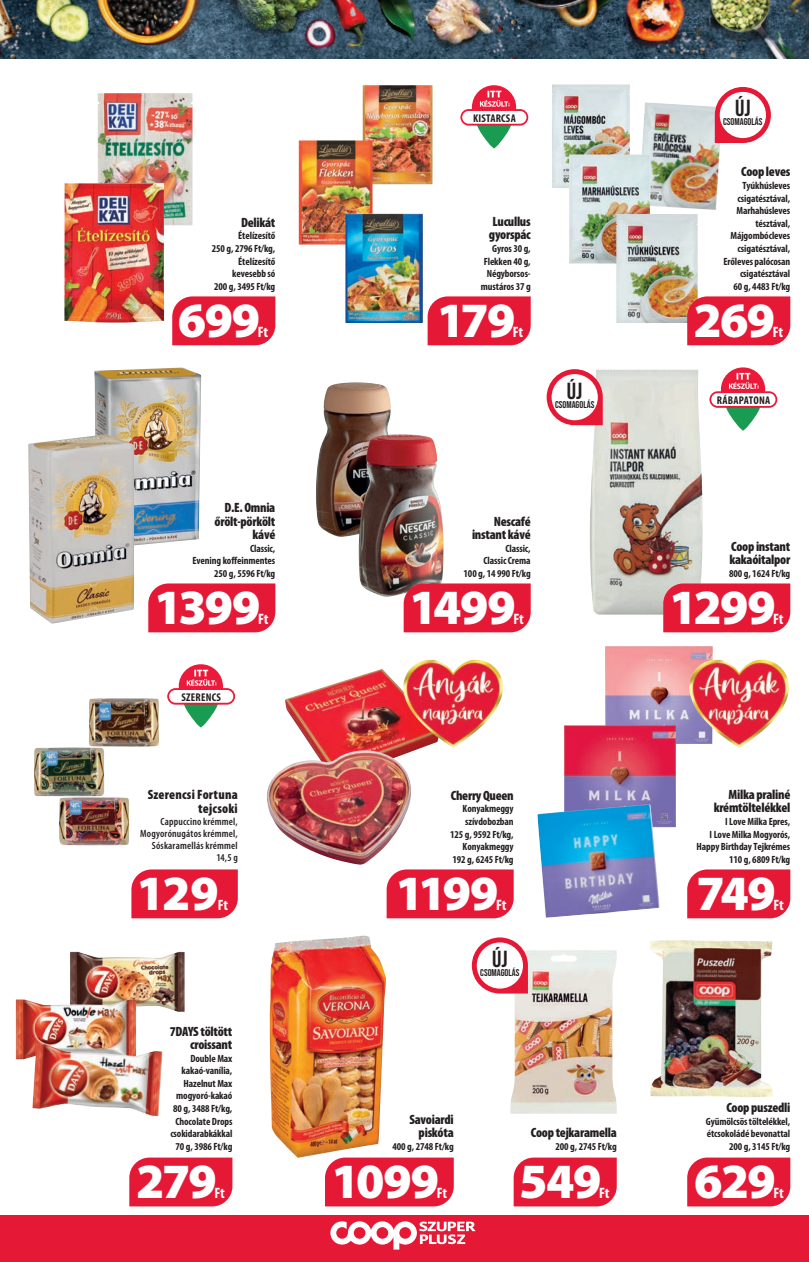
<style>
.page{position:relative;width:809px;height:1262px;background:#fff}
.page>*{position:absolute;margin:0;border:0;box-sizing:border-box;transform-origin:0 0}
.t1{font:900 49.5px "Myriad Pro";letter-spacing:-.035em;color:#fff}
.t2{font:23.25px "Bebas Neue";color:#231f20}
.t3{font:700 condensed 15.15px "Myriad Pro";letter-spacing:-.02em;color:#fff}
.t4{font:700 condensed 15px "Myriad Pro";color:#fff}
.t5{font:900 condensed 13.5px/13.5px "Myriad Pro";letter-spacing:-.02em;color:#231f20;text-align:right}
.t6{font:900 condensed 13.5px/13.5px "Myriad Pro";letter-spacing:.015em;color:#231f20;text-align:right}
.t7{font:700 condensed 11.25px "Myriad Pro";letter-spacing:.02em;color:#231f20}
.t8{font:700 condensed 10.5px/12.6px "Myriad Pro";letter-spacing:-.01em;color:#231f20;text-align:right}
.t9{font:600 condensed 10.5px/12px "Myriad Pro";letter-spacing:.02em;color:#231f20;text-align:right}
.t10{font:9.75px "Bebas Neue";color:#231f20}
</style>
<div class="page">
<img style="left:0;top:0;width:808px;height:58px">
<div style="left:0;top:1215px;width:808px;height:47px;background:#e51836"></div>
<svg style="left:330px;top:1221px;width:145px;height:28px"></svg>
<img style="left:552px;top:84px;width:77px;height:104px">
<img style="left:638px;top:102px;width:83px;height:108px">
<img style="left:569px;top:155px;width:80px;height:108px">
<img style="left:616px;top:214px;width:81px;height:109px">
<img style="left:98px;top:93px;width:94px;height:132px">
<img style="left:64px;top:183px;width:100px;height:140px">
<img style="left:362px;top:85px;width:70px;height:99px">
<img style="left:298px;top:140px;width:74px;height:105px">
<img style="left:345px;top:214px;width:77px;height:109px">
<img style="left:94px;top:367px;width:107px;height:179px">
<img style="left:28px;top:434px;width:106px;height:190px">
<img style="left:589px;top:369px;width:113px;height:246px">
<img style="left:316px;top:382px;width:75px;height:155px">
<img style="left:358px;top:434px;width:85px;height:163px">
<img style="left:285px;top:669px;width:133px;height:83px">
<img style="left:267px;top:750px;width:144px;height:114px">
<img style="left:269px;top:936px;width:117px;height:222px">
<img style="left:650px;top:940px;width:122px;height:157px">
<img style="left:510px;top:950px;width:107px;height:164px">
<img style="left:70px;top:952px;width:114px;height:60px">
<img style="left:16px;top:999px;width:120px;height:60px">
<img style="left:32px;top:1044px;width:130px;height:72px">
<svg style="left:714px;top:87px;width:56px;height:56px"></svg>
<div style="left:719px;top:92px;width:46px;height:46px;background:#fff;border-radius:50%"></div>
<svg style="left:546px;top:369px;width:56px;height:56px"></svg>
<div style="left:551px;top:374px;width:46px;height:46px;background:#fff;border-radius:50%"></div>
<svg style="left:471px;top:937px;width:56px;height:56px"></svg>
<div style="left:476px;top:942px;width:47px;height:46px;background:#fff;border-radius:50%"></div>
<div style="left:687px;top:296px;width:103px;height:49px;background:#e51836"></div>
<div style="left:172px;top:296px;width:103px;height:49px;background:#e51836"></div>
<div style="left:427px;top:296px;width:103px;height:49px;background:#e51836"></div>
<div style="left:148px;top:583px;width:127px;height:49px;background:#e51836"></div>
<div style="left:403px;top:583px;width:127px;height:49px;background:#e51836"></div>
<div style="left:663px;top:583px;width:127px;height:49px;background:#e51836"></div>
<div style="left:386px;top:869px;width:127px;height:49px;background:#e51836"></div>
<div style="left:687px;top:869px;width:103px;height:49px;background:#e51836"></div>
<div style="left:129px;top:1157px;width:103px;height:49px;background:#e51836"></div>
<div style="left:325px;top:1157px;width:128px;height:49px;background:#e51836"></div>
<div style="left:513px;top:1157px;width:103px;height:49px;background:#e51836"></div>
<div style="left:687px;top:1157px;width:103px;height:49px;background:#e51836"></div>
<img style="left:605px;top:646px;width:107px;height:98px">
<img style="left:564px;top:725px;width:111px;height:102px">
<img style="left:537px;top:804px;width:122px;height:114px">
<svg style="left:471px;top:85px;width:45px;height:44px"></svg>
<svg style="left:460px;top:109px;width:68px;height:17px"></svg>
<svg style="left:472px;top:91px;width:43px;height:58px"></svg>
<div style="left:462px;top:111px;width:64px;height:13px;background:#fff;border-radius:6px"></div>
<svg style="left:720px;top:367px;width:44px;height:45px"></svg>
<svg style="left:709px;top:391px;width:68px;height:17px"></svg>
<svg style="left:721px;top:373px;width:43px;height:58px"></svg>
<div style="left:711px;top:393px;width:64px;height:13px;background:#fff;border-radius:6px"></div>
<svg style="left:179px;top:664px;width:44px;height:44px"></svg>
<svg style="left:167px;top:688px;width:68px;height:17px"></svg>
<svg style="left:180px;top:670px;width:42px;height:57px"></svg>
<div style="left:169px;top:690px;width:64px;height:13px;background:#fff;border-radius:6px"></div>
<img style="left:89px;top:698px;width:70px;height:48px">
<img style="left:34px;top:747px;width:70px;height:49px">
<img style="left:59px;top:797px;width:70px;height:48px">
<div style="left:131px;top:869px;width:107px;height:49px;background:#e51836"></div>
<img style="left:401px;top:659px;width:102px;height:90px">
<img style="left:686px;top:657px;width:103px;height:91px">
<p class="t7" style="left:473px;top:111px;width:44px">KISTARCSA</p>
<h2 class="t2" style="left:734px;top:95px;width:17px">ÚJ</h2>
<p class="t10" style="left:723px;top:116px;width:41px">CSOMAGOLÁS</p>
<p class="t5" style="left:241px;top:215px;width:36px">Delikát</p>
<p class="t8" style="left:212px;top:229px;width:65px">Ételízesítő<br>250 g, 2796 Ft/kg,<br>Ételízesítő kevesebb só<br>200 g, 3495 Ft/kg</p>
<h1 class="t1" style="left:178px;top:292px;width:84px">699</h1>
<h3 class="t3" style="left:258px;top:322px;width:12px">Ft</h3>
<p class="t5" style="left:489px;top:214px;width:43px;text-align:left">Lucullus gyorspác</p>
<p class="t8" style="left:481px;top:242px;width:51px">Gyros 30 g,<br>Flekken 40 g,<br>Négyborsos&shy;mustáros 37 g</p>
<h1 class="t1" style="left:436px;top:292px;width:80px">179</h1>
<h3 class="t3" style="left:513px;top:322px;width:12px">Ft</h3>
<p class="t5" style="left:740px;top:165px;width:51px">Coop leves</p>
<p class="t8" style="left:723px;top:179px;width:68px">Tyúkhúsleves csigatésztával,<br>Marhahúsleves tésztával,<br>Májgombócleves csigatésztával,<br>Erőleves palócosan csigatésztával<br>60 g, 4483 Ft/kg</p>
<h1 class="t1" style="left:693px;top:292px;width:83px">269</h1>
<h3 class="t3" style="left:772px;top:322px;width:12px">Ft</h3>
<h2 class="t2" style="left:566px;top:377px;width:17px">ÚJ</h2>
<p class="t10" style="left:555px;top:399px;width:41px">CSOMAGOLÁS</p>
<p class="t7" style="left:716px;top:393px;width:55px">RÁBAPATONA</p>
<p class="t5" style="left:214px;top:500px;width:62px">D.E. Omnia őrölt-pörkölt kávé</p>
<p class="t8" style="left:192px;top:542px;width:84px">Classic,<br>Evening koffeinmentes<br>250 g, 5596 Ft/kg</p>
<h1 class="t1" style="left:154px;top:579px;width:108px">1399</h1>
<h3 class="t3" style="left:258px;top:609px;width:12px">Ft</h3>
<p class="t5" style="left:472px;top:514px;width:60px">Nescafé instant kávé</p>
<p class="t8" style="left:463px;top:542px;width:69px">Classic,<br>Classic Crema<br>100 g, 14 990 Ft/kg</p>
<h1 class="t1" style="left:409px;top:579px;width:108px">1499</h1>
<h3 class="t3" style="left:513px;top:609px;width:12px">Ft</h3>
<p class="t5" style="left:729px;top:539px;width:62px;text-align:left">Coop instant kakaóitalpor</p>
<p class="t8" style="left:728px;top:567px;width:63px">800 g, 1624 Ft/kg</p>
<h1 class="t1" style="left:668px;top:579px;width:108px">1299</h1>
<h3 class="t3" style="left:773px;top:609px;width:12px">Ft</h3>
<p class="t7" style="left:181px;top:690px;width:41px">SZERENCS</p>
<p class="t6" style="left:148px;top:788px;width:91px">Szerencsi Fortuna tejcsoki</p>
<p class="t9" style="left:140px;top:816px;width:99px">Cappuccino krémmel,<br>Mogyorónugátos krémmel,<br>Sóskaramellás krémmel<br>14,5 g</p>
<p class="t5" style="left:450px;top:788px;width:64px">Cherry Queen</p>
<p class="t8" style="left:450px;top:802px;width:65px">Konyakmeggy szívdobozban<br>125 g, 9592 Ft/kg,<br>Konyakmeggy<br>192 g, 6245 Ft/kg</p>
<p class="t5" style="left:713px;top:787px;width:78px">Milka praliné krémtöltelékkel</p>
<p class="t8" style="left:696px;top:815px;width:95px">I Love Milka Epres,<br>I Love Milka Mogyorós,<br>Happy Birthday Tejkrémes<br>110 g, 6809 Ft/kg</p>
<h1 class="t1" style="left:136px;top:865px;width:84px">129</h1>
<h3 class="t4" style="left:218px;top:895px;width:12px">Ft</h3>
<h1 class="t1" style="left:395px;top:865px;width:105px">1199</h1>
<h3 class="t3" style="left:496px;top:895px;width:12px">Ft</h3>
<h1 class="t1" style="left:696px;top:865px;width:81px">749</h1>
<h3 class="t3" style="left:773px;top:895px;width:12px">Ft</h3>
<h2 class="t2" style="left:492px;top:946px;width:17px">ÚJ</h2>
<p class="t10" style="left:480px;top:967px;width:41px">CSOMAGOLÁS</p>
<p class="t5" style="left:170px;top:1024px;width:64px">7DAYS töltött croissant</p>
<p class="t8" style="left:170px;top:1052px;width:63px">Double Max kakaó-vanília,<br>Hazelnut Max mogyoró-kakaó<br>80 g, 3488 Ft/kg,<br>Chocolate Drops csokidarabkákkal<br>70 g, 3986 Ft/kg</p>
<p class="t5" style="left:409px;top:1112px;width:46px">Savoiardi piskóta</p>
<p class="t8" style="left:392px;top:1140px;width:63px">400 g, 2748 Ft/kg</p>
<p class="t5" style="left:530px;top:1125px;width:87px">Coop tejkaramella</p>
<p class="t8" style="left:555px;top:1140px;width:63px">200 g, 2745 Ft/kg</p>
<p class="t5" style="left:726px;top:1100px;width:65px">Coop puszedli</p>
<p class="t8" style="left:705px;top:1115px;width:86px">Gyümölcsös töltelékkel, étcsokoládé bevonattal<br>200 g, 3145 Ft/kg</p>
<h1 class="t1" style="left:136px;top:1153px;width:82px">279</h1>
<h3 class="t3" style="left:214px;top:1183px;width:12px">Ft</h3>
<h1 class="t1" style="left:331px;top:1153px;width:109px">1099</h1>
<h3 class="t3" style="left:436px;top:1183px;width:12px">Ft</h3>
<h1 class="t1" style="left:519px;top:1153px;width:84px">549</h1>
<h3 class="t3" style="left:599px;top:1183px;width:12px">Ft</h3>
<h1 class="t1" style="left:694px;top:1153px;width:83px">629</h1>
<h3 class="t3" style="left:773px;top:1183px;width:12px">Ft</h3>
</div>
